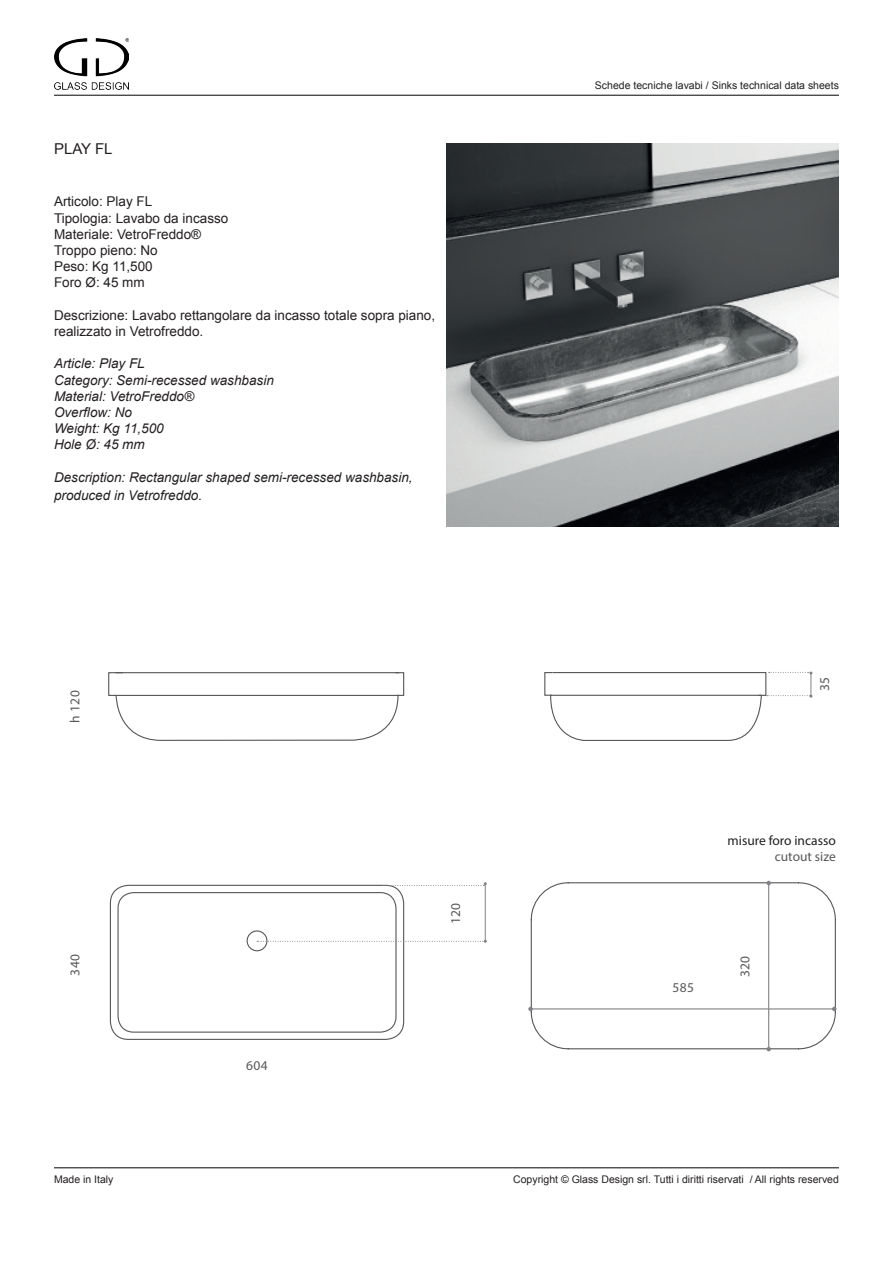
<style>
.page{position:relative;width:893px;height:1263px;background:#fff}
.page>*{position:absolute;margin:0;border:0;box-sizing:border-box;transform-origin:0 0}
.t1{font:15px "Arial";color:#231f20}
.t2{font:13.5px/16.2px "Arial";color:#231f20}
.t3{font:italic 13.5px/18px "Arial";color:#231f20}
.t4{font:13.5px "Myriad Pro";letter-spacing:.025em;color:#57585a}
.t5{font:13.5px "Myriad Pro";color:#231f20}
.t6{font:13.5px "Myriad Pro";color:#57585a}
.t7{font:10.5px "Arial";color:#231f20}
</style>
<div class="page">
<img style="left:54px;top:39px;width:75px;height:51px">
<hr style="left:54px;top:95px;width:785px;height:1px;background:#231f20">
<hr style="left:54px;top:1167px;width:785px;height:1px;background:#231f20">
<img style="left:446px;top:143px;width:393px;height:383px">
<div style="left:110px;top:885px;width:294px;height:155px;border:1px solid #57585a;border-radius:18px"></div>
<div style="left:247px;top:930px;width:20px;height:21px;border:1px solid #57585a;border-radius:50%"></div>
<svg style="left:108px;top:672px;width:297px;height:69px"></svg>
<hr style="left:115px;top:672px;width:284px;height:1px;background:#57585a">
<hr style="left:114px;top:695px;width:285px;height:1px;background:#57585a">
<div style="left:117px;top:892px;width:280px;height:141px;border:1px solid #57585a;border-radius:16px"></div>
<hr style="left:485px;top:884px;width:1px;height:57px;background:#808285">
<svg style="left:383px;top:882px;width:104px;height:4px"></svg>
<svg style="left:257px;top:940px;width:230px;height:3px"></svg>
<svg style="left:544px;top:671px;width:268px;height:70px"></svg>
<svg style="left:530px;top:882px;width:306px;height:168px"></svg>
<hr style="left:768px;top:883px;width:1px;height:166px;background:#808285">
<svg style="left:766px;top:881px;width:5px;height:4px"></svg>
<svg style="left:766px;top:1047px;width:5px;height:4px"></svg>
<hr style="left:531px;top:1008px;width:303px;height:1px;background:#808285">
<svg style="left:832px;top:1007px;width:4px;height:4px"></svg>
<svg style="left:528px;top:1007px;width:5px;height:4px"></svg>
<p class="t1" style="left:54px;top:139px;width:60px">PLAY FL</p>
<p class="t2" style="left:54px;top:194px;width:100px">Articolo: Play FL</p>
<p class="t2" style="left:54px;top:210px;width:176px">Tipologia: Lavabo da incasso</p>
<p class="t2" style="left:54px;top:226px;width:149px">Materiale: VetroFreddo®</p>
<p class="t2" style="left:54px;top:242px;width:105px">Troppo pieno: No</p>
<p class="t2" style="left:54px;top:259px;width:100px">Peso: Kg 11,500</p>
<p class="t2" style="left:54px;top:275px;width:92px">Foro Ø: 45 mm</p>
<p class="t2" style="left:54px;top:307px;width:383px">Descrizione: Lavabo rettangolare da incasso totale sopra piano, realizzato in Vetrofreddo.</p>
<p class="t3" style="left:54px;top:355px;width:92px">Article: Play FL</p>
<p class="t3" style="left:54px;top:371px;width:221px">Category: Semi-recessed washbasin</p>
<p class="t3" style="left:54px;top:387px;width:141px">Material: VetroFreddo®</p>
<p class="t3" style="left:54px;top:403px;width:80px">Overflow: No</p>
<p class="t3" style="left:54px;top:420px;width:111px">Weight: Kg 11,500</p>
<p class="t3" style="left:54px;top:436px;width:92px">Hole Ø: 45 mm</p>
<p class="t3" style="left:54px;top:468px;width:360px">Description: Rectangular shaped semi-recessed washbasin, produced in Vetrofreddo.</p>
<p class="t4" style="left:67px;top:723px;width:34px;rotate:-90deg">h 120</p>
<p class="t4" style="left:67px;top:975px;width:23px;rotate:-90deg">340</p>
<p class="t4" style="left:246px;top:1057px;width:23px">604</p>
<p class="t4" style="left:447px;top:924px;width:23px;rotate:-90deg">120</p>
<p class="t7" style="left:595px;top:78px;width:245px">Schede tecniche lavabi / Sinks technical data sheets</p>
<p class="t4" style="left:816px;top:691px;width:16px;rotate:-90deg">35</p>
<p class="t5" style="left:728px;top:832px;width:110px">misure foro incasso</p>
<p class="t6" style="left:775px;top:848px;width:63px">cutout size</p>
<p class="t4" style="left:673px;top:979px;width:23px">585</p>
<p class="t4" style="left:737px;top:977px;width:23px;rotate:-90deg">320</p>
<p class="t7" style="left:54px;top:1172px;width:61px">Made in Italy</p>
<p class="t7" style="left:513px;top:1172px;width:327px">Copyright © Glass Design srl. Tutti i diritti riservati / All rights reserved</p>
</div>
